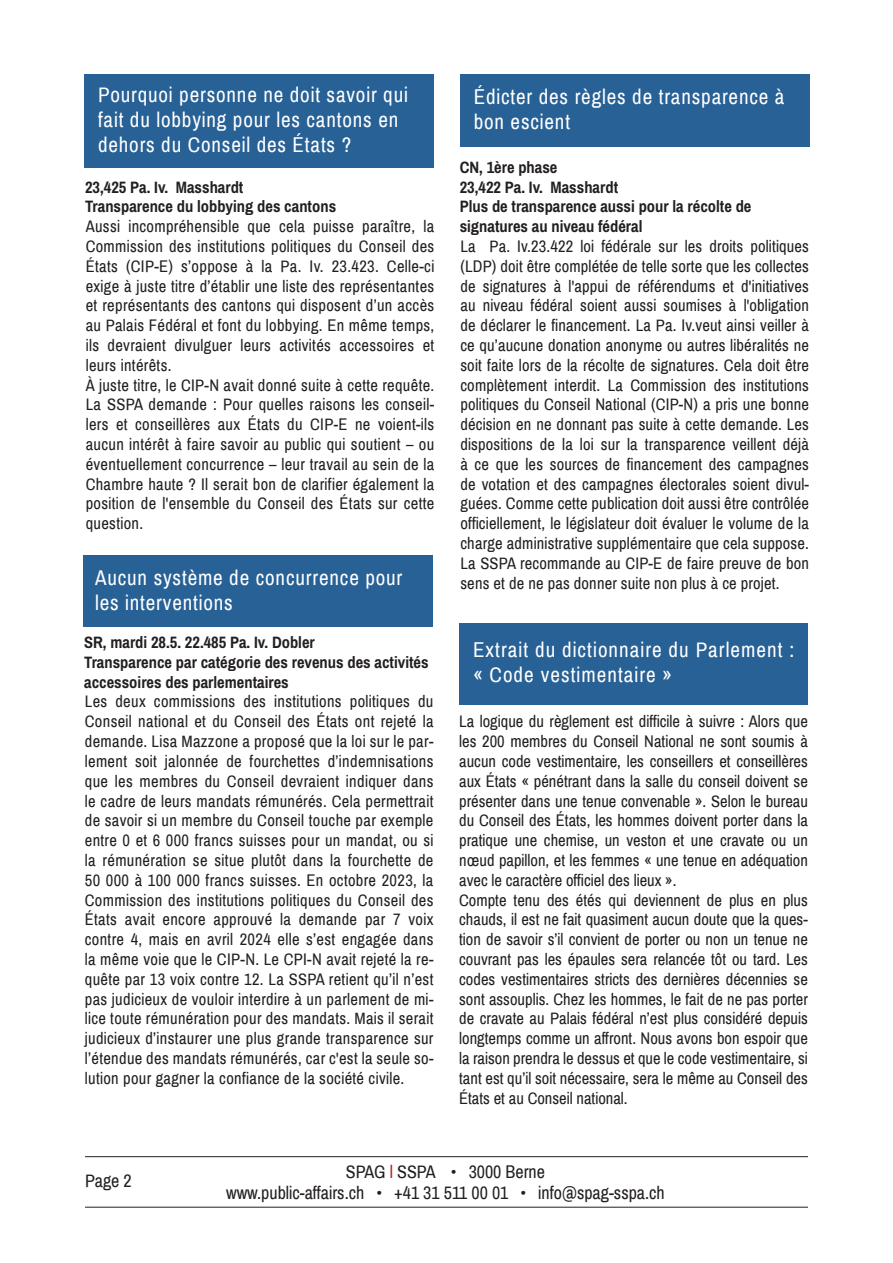
<style>
.page{position:relative;width:893px;height:1263px;background:#fff}
.page>*{position:absolute;margin:0;border:0;box-sizing:border-box;transform-origin:0 0}
.t1{font:21px/25.2px "Archivo Narrow";letter-spacing:.04em;color:#fff}
.t2{font:18px/21.6px "Archivo Narrow";color:#231f20;text-align:center}
.Spag_normal{font:16.5px/19.8px "Archivo Narrow";letter-spacing:.015em;color:#231f20;text-align:justify}
.Spag_normal-2{font:700 16.5px/19.8px "Archivo Narrow";color:#231f20}
.s1{color:#ba1f2b}
</style>
<div class="page">
<hr style="left:85px;top:1156px;width:723px;height:1px;background:#231f20">
<hr style="left:85px;top:1207px;width:723px;height:1px;background:#231f20">
<div style="left:84px;top:74px;width:350px;height:94px;background:#286196"></div>
<div style="left:459px;top:623px;width:349px;height:81px;background:#286196"></div>
<div style="left:83px;top:556px;width:350px;height:71px;background:#286196"></div>
<div style="left:460px;top:75px;width:349px;height:72px;background:#286196"></div>
<p class="t1" style="left:98px;top:83px;width:311px">Pourquoi personne ne doit savoir qui fait du lobbying pour les cantons en dehors du Conseil des États ?</p>
<p class="Spag_normal-2" style="left:85px;top:177px;width:160px">23,425 Pa. Iv. Masshardt</p>
<p class="Spag_normal-2" style="left:85px;top:197px;width:253px">Transparence du lobbying des cantons</p>
<p class="Spag_normal" style="left:86px;top:217px;width:350px">Aussi incompréhensible que cela puisse paraître, la Commission des institutions politiques du Conseil des États (CIP-E) s’oppose à la Pa. Iv. 23.423. Celle-ci exige à juste titre d’établir une liste des représentantes et représentants des cantons qui disposent d’un accès au Palais Fédéral et font du lobbying. En même temps, ils devraient divulguer leurs activités accessoires et leurs intérêts.</p>
<p class="Spag_normal" style="left:86px;top:375px;width:350px">À juste titre, le CIP-N avait donné suite à cette requête.<br>La SSPA demande : Pour quelles raisons les conseil&shy;lers et conseillères aux États du CIP-E ne voient-ils aucun intérêt à faire savoir au public qui soutient – ou éventuellement concurrence – leur travail au sein de la Chambre haute ? Il serait bon de clarifier également la position de l'ensemble du Conseil des États sur cette question.</p>
<p class="t1" style="left:95px;top:565px;width:309px">Aucun système de concurrence pour les interventions</p>
<p class="Spag_normal-2" style="left:84px;top:632px;width:232px">SR, mardi 28.5. 22.485 Pa. Iv. Dobler</p>
<p class="Spag_normal-2" style="left:84px;top:652px;width:346px">Transparence par catégorie des revenus des activités accessoires des parlementaires</p>
<p class="Spag_normal" style="left:85px;top:692px;width:350px">Les deux commissions des institutions politiques du Conseil national et du Conseil des États ont rejeté la demande. Lisa Mazzone a proposé que la loi sur le par&shy;lement soit jalonnée de fourchettes d’indemnisations que les membres du Conseil devraient indiquer dans le cadre de leurs mandats rémunérés. Cela permettrait de savoir si un membre du Conseil touche par exemple entre 0 et 6 000 francs suisses pour un mandat, ou si la rémunération se situe plutôt dans la fourchette de 50 000 à 100 000 francs suisses. En octobre 2023, la Commission des institutions politiques du Conseil des États avait encore approuvé la demande par 7 voix contre 4, mais en avril 2024 elle s’est engagée dans la même voie que le CIP-N. Le CPI-N avait rejeté la re&shy;quête par 13 voix contre 12. La SSPA retient qu’il n’est pas judicieux de vouloir interdire à un parlement de mi&shy;lice toute rémunération pour des mandats. Mais il serait judicieux d’instaurer une plus grande transparence sur l’étendue des mandats rémunérés, car c'est la seule so&shy;lution pour gagner la confiance de la société civile.</p>
<p class="t1" style="left:474px;top:84px;width:312px">Édicter des règles de transparence à bon escient</p>
<p class="Spag_normal-2" style="left:460px;top:157px;width:99px">CN, 1ère phase</p>
<p class="Spag_normal-2" style="left:460px;top:177px;width:160px">23,422 Pa. Iv. Masshardt</p>
<p class="Spag_normal-2" style="left:460px;top:197px;width:293px">Plus de transparence aussi pour la récolte de signatures au niveau fédéral</p>
<p class="Spag_normal" style="left:460px;top:237px;width:350px">La Pa. Iv.23.422 loi fédérale sur les droits politiques (LDP) doit être complétée de telle sorte que les collectes de signatures à l'appui de référendums et d'initiatives au niveau fédéral soient aussi soumises à l'obligation de déclarer le financement. La Pa. Iv.veut ainsi veiller à ce qu’aucune donation anonyme ou autres libéralités ne soit faite lors de la récolte de signatures. Cela doit être complètement interdit. La Commission des institutions politiques du Conseil National (CIP-N) a pris une bonne décision en ne donnant pas suite à cette demande. Les dispositions de la loi sur la transparence veillent déjà à ce que les sources de financement des campagnes de votation et des campagnes électorales soient divul&shy;guées. Comme cette publication doit aussi être contrôlée officiellement, le législateur doit évaluer le volume de la charge administrative supplémentaire que cela suppose.<br>La SSPA recommande au CIP-E de faire preuve de bon sens et de ne pas donner suite non plus à ce projet.</p>
<p class="t1" style="left:473px;top:637px;width:323px">Extrait du dictionnaire du Parlement :</p>
<p class="t1" style="left:473px;top:662px;width:201px">« Code vestimentaire »</p>
<p class="Spag_normal" style="left:459px;top:712px;width:350px">La logique du règlement est difficile à suivre : Alors que les 200 membres du Conseil National ne sont soumis à aucun code vestimentaire, les conseillers et conseillères aux États « pénétrant dans la salle du conseil doivent se présenter dans une tenue convenable ». Selon le bureau du Conseil des États, les hommes doivent porter dans la pratique une chemise, un veston et une cravate ou un nœud papillon, et les femmes « une tenue en adéquation avec le caractère officiel des lieux ».</p>
<p class="Spag_normal" style="left:459px;top:890px;width:350px">Compte tenu des étés qui deviennent de plus en plus chauds, il est ne fait quasiment aucun doute que la ques&shy;tion de savoir s’il convient de porter ou non un tenue ne couvrant pas les épaules sera relancée tôt ou tard. Les codes vestimentaires stricts des dernières décennies se sont assouplis. Chez les hommes, le fait de ne pas porter de cravate au Palais fédéral n’est plus considéré depuis longtemps comme un affront. Nous avons bon espoir que la raison prendra le dessus et que le code vestimentaire, si tant est qu’il soit nécessaire, sera le même au Conseil des États et au Conseil national.</p>
<p class="t2" style="left:85px;top:1171px;width:48px">Page 2</p>
<p class="t2" style="left:226px;top:1161px;width:440px">SPAG <span class="s1">l</span> SSPA • 3000 Berne<br>www.public-affairs.ch • +41 31 511 00 01 • info@spag-sspa.ch</p>
</div>
